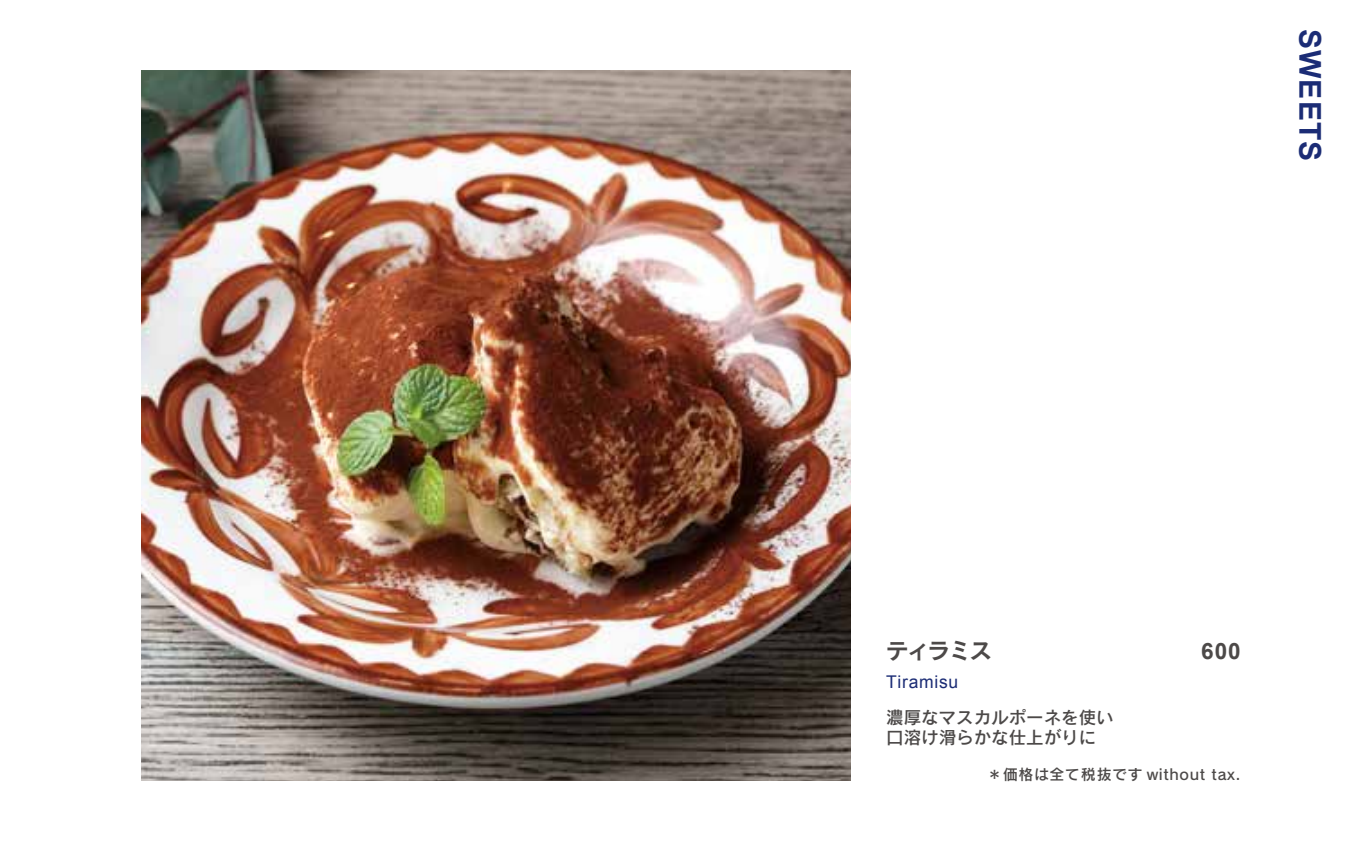
<style>
.page{position:relative;width:1347px;height:851px;background:#fff}
.page>*{position:absolute;margin:0;border:0;box-sizing:border-box;transform-origin:0 0}
.t1{font:700 30px "Arial";letter-spacing:.04em;color:#1b2c75}
.t2{font:22.5px "Rodin Pro B";letter-spacing:-.07em;color:#4c4948}
.t3{font:700 22.5px "Arial";color:#4c4948}
.t4{font:17.5px/20.8px "Rodin Pro DB";color:#4c4948}
.t5{font:17.5px "Arial";letter-spacing:.04em;color:#1b2c75}
.t6{font:15px "Rodin Pro DB";letter-spacing:.04em;color:#4c4948}
</style>
<div class="page">
<img style="left:142px;top:71px;width:708px;height:709px">
<h1 class="t1" style="left:1329px;top:29px;width:134px;rotate:90deg">SWEETS</h1>
<p class="t2" style="left:886px;top:635px;width:108px">ティラミス</p>
<p class="t5" style="left:886px;top:669px;width:73px">Tiramisu</p>
<p class="t4" style="left:886px;top:706px;width:229px">濃厚なマスカルポーネを使い口溶け滑らかな仕上がりに</p>
<p class="t3" style="left:1201px;top:636px;width:41px">600</p>
<p class="t6" style="left:987px;top:764px;width:255px">＊価格は全て税抜です without tax.</p>
</div>
